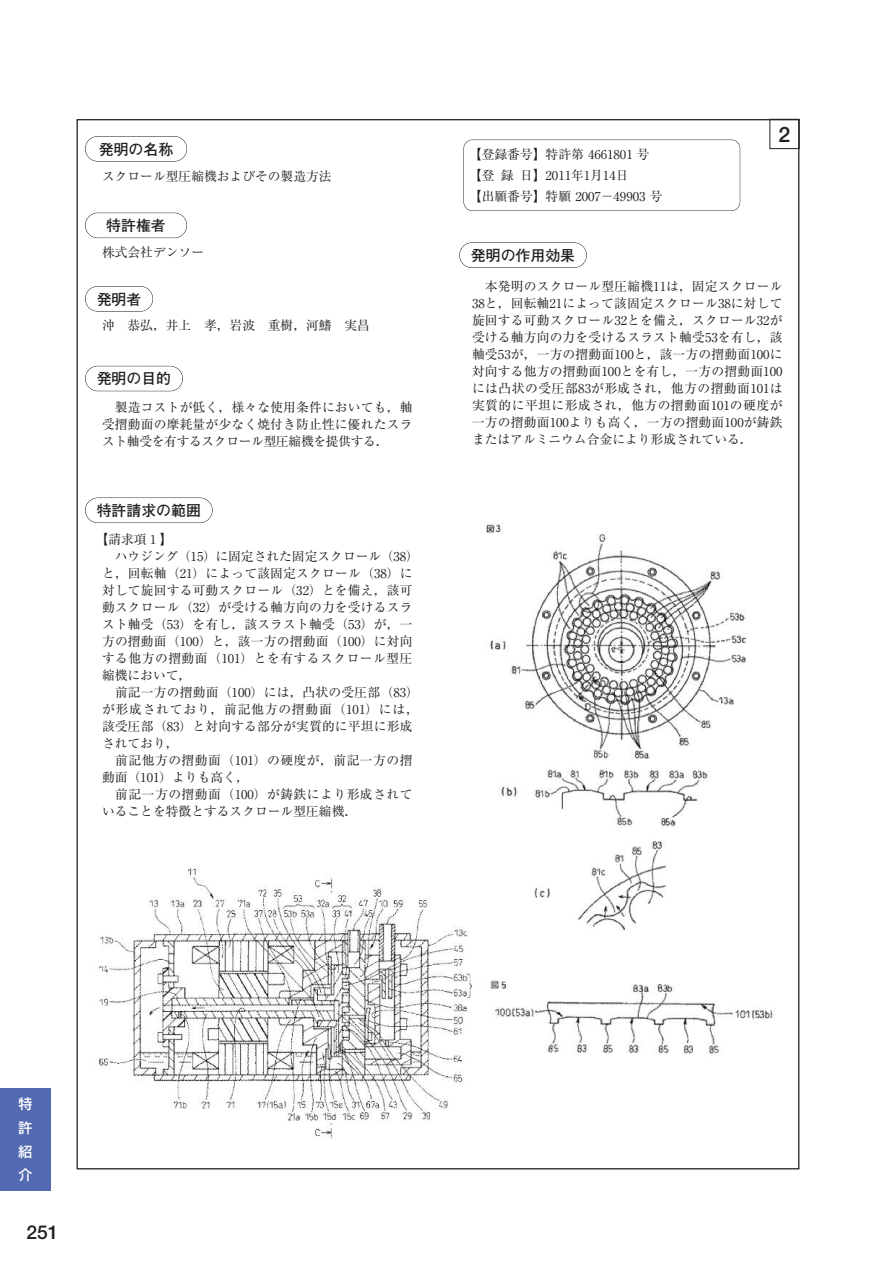
<style>
.page{position:relative;width:893px;height:1263px;background:#fff}
.page>*{position:absolute;margin:0;border:0;box-sizing:border-box;transform-origin:0 0}
.t1{font:700 21.3px "Futo Go B101";color:#231f20}
.t2{font:700 19.2px "Futo Go B101";color:#231f20}
.t3{font:700 14.85px "Futo Go B101";color:#231f20}
.t4{font:500 13.8px/23.7px "Shin Go";color:#fff;text-align:justify}
.t5{font:12.75px/17px "Ryumin";letter-spacing:.015em;color:#231f20;text-align:justify}
.t6{font:12.75px "Ryumin";letter-spacing:.04em;color:#231f20}
.t7{font:12.75px "Ryumin";letter-spacing:.065em;color:#231f20}
.s1{font-family:"Hira Min Pro W3"}
</style>
<div class="page">
<div style="left:0;top:1089px;width:51px;height:102px;background:#5369b1"></div>
<div style="left:85px;top:136px;width:102px;height:26px;border:1px solid #231f20;border-radius:13px"></div>
<div style="left:85px;top:366px;width:98px;height:25px;border:1px solid #231f20;border-radius:13px"></div>
<div style="left:85px;top:497px;width:128px;height:26px;border:1px solid #231f20;border-radius:13px"></div>
<div style="left:85px;top:286px;width:68px;height:26px;border:1px solid #231f20;border-radius:13px"></div>
<div style="left:459px;top:242px;width:128px;height:26px;border:1px solid #231f20;border-radius:13px"></div>
<div style="left:463px;top:140px;width:277px;height:71px;border:1px solid #231f20;border-radius:9px"></div>
<img style="left:485px;top:524px;width:288px;height:530px">
<div style="left:770px;top:119px;width:29px;height:30px;border:1px solid #231f20"></div>
<div style="left:85px;top:213px;width:102px;height:25px;border:1px solid #231f20;border-radius:13px"></div>
<img style="left:96px;top:868px;width:376px;height:271px">
<p class="t3" style="left:99px;top:140px;width:76px">発明の名称</p>
<p class="t5" style="left:102px;top:167px;width:231px">スクロール型圧縮機およびその製造方法</p>
<p class="t3" style="left:106px;top:217px;width:61px">特許権者</p>
<p class="t5" style="left:102px;top:244px;width:104px">株式会社デンソー</p>
<p class="t3" style="left:97px;top:290px;width:46px">発明者</p>
<p class="t5" style="left:102px;top:317px;width:269px">沖 恭弘，井上 孝，岩波 重樹，河鰭 実昌</p>
<p class="t3" style="left:97px;top:370px;width:76px">発明の目的</p>
<p class="t5" style="left:102px;top:398px;width:312px;text-indent:13px">製造コストが低く，様々な使用条件においても，軸受摺動面の摩耗量が少なく焼付き防止性に優れたスラスト軸受を有するスクロール型圧縮機を提供する．</p>
<p class="t3" style="left:97px;top:502px;width:106px">特許請求の範囲</p>
<p class="t5" style="left:96px;top:530px;width:78px">【請求項１】</p>
<p class="t5" style="left:115px;top:547px;width:306px">ハウジング（15）に固定された固定スクロール（38）</p>
<p class="t5" style="left:102px;top:565px;width:312px">と，回転軸（21）によって該固定スクロール（38）に</p>
<p class="t5" style="left:102px;top:582px;width:312px">対して旋回する可動スクロール（32）とを備え，該可</p>
<p class="t5" style="left:102px;top:599px;width:312px">動スクロール（32）が受ける軸方向の力を受けるスラ</p>
<p class="t5" style="left:102px;top:616px;width:312px">スト軸受（53）を有し，該スラスト軸受（53）が，一</p>
<p class="t5" style="left:102px;top:633px;width:312px">方の摺動面（100）と，該一方の摺動面（100）に対向</p>
<p class="t6" style="left:102px;top:651px;width:312px">する他方の摺動面（101）とを有するスクロール型圧</p>
<p class="t5" style="left:102px;top:667px;width:91px">縮機において，</p>
<p class="t5" style="left:115px;top:684px;width:305px">前記一方の摺動面（100）には，凸状の受圧部（83）</p>
<p class="t7" style="left:102px;top:702px;width:318px">が形成されており，前記他方の摺動面（101）には，</p>
<p class="t5" style="left:102px;top:718px;width:312px">該受圧部（83）と対向する部分が実質的に平坦に形成</p>
<p class="t5" style="left:102px;top:735px;width:78px">されており，</p>
<p class="t6" style="left:115px;top:753px;width:299px">前記他方の摺動面（101）の硬度が，前記一方の摺</p>
<p class="t5" style="left:102px;top:769px;width:148px">動面（101）よりも高く，</p>
<p class="t6" style="left:115px;top:787px;width:299px">前記一方の摺動面（100）が鋳鉄により形成されて</p>
<p class="t5" style="left:102px;top:803px;width:257px">いることを特徴とするスクロール型圧縮機．</p>
<p class="t5" style="left:469px;top:143px;width:195px;line-height:21.3px;text-align:left">【登録番号】特許第 4661801 号【登録日】2011年1月14日<br>【出願番号】特願 2007<span class="s1">－</span>49903 号</p>
<h1 class="t1" style="left:779px;top:121px;width:13px">2</h1>
<p class="t3" style="left:471px;top:247px;width:106px">発明の作用効果</p>
<p class="t5" style="left:472px;top:278px;width:312px;text-indent:13px">本発明のスクロール型圧縮機11は，固定スクロール38と，回転軸21によって該固定スクロール38に対して旋回する可動スクロール32とを備え，スクロール32が受ける軸方向の力を受けるスラスト軸受53を有し，該軸受53が，一方の摺動面100と，該一方の摺動面100に対向する他方の摺動面100とを有し，一方の摺動面100には凸状の受圧部83が形成され，他方の摺動面101は実質的に平坦に形成され，他方の摺動面101の硬度が一方の摺動面100よりも高く，一方の摺動面100が鋳鉄またはアルミニウム合金により形成されている．</p>
<p class="t4" style="left:19px;top:1091px;width:15px">特許紹介</p>
<h2 class="t2" style="left:27px;top:1221px;width:33px">251</h2>
</div>
